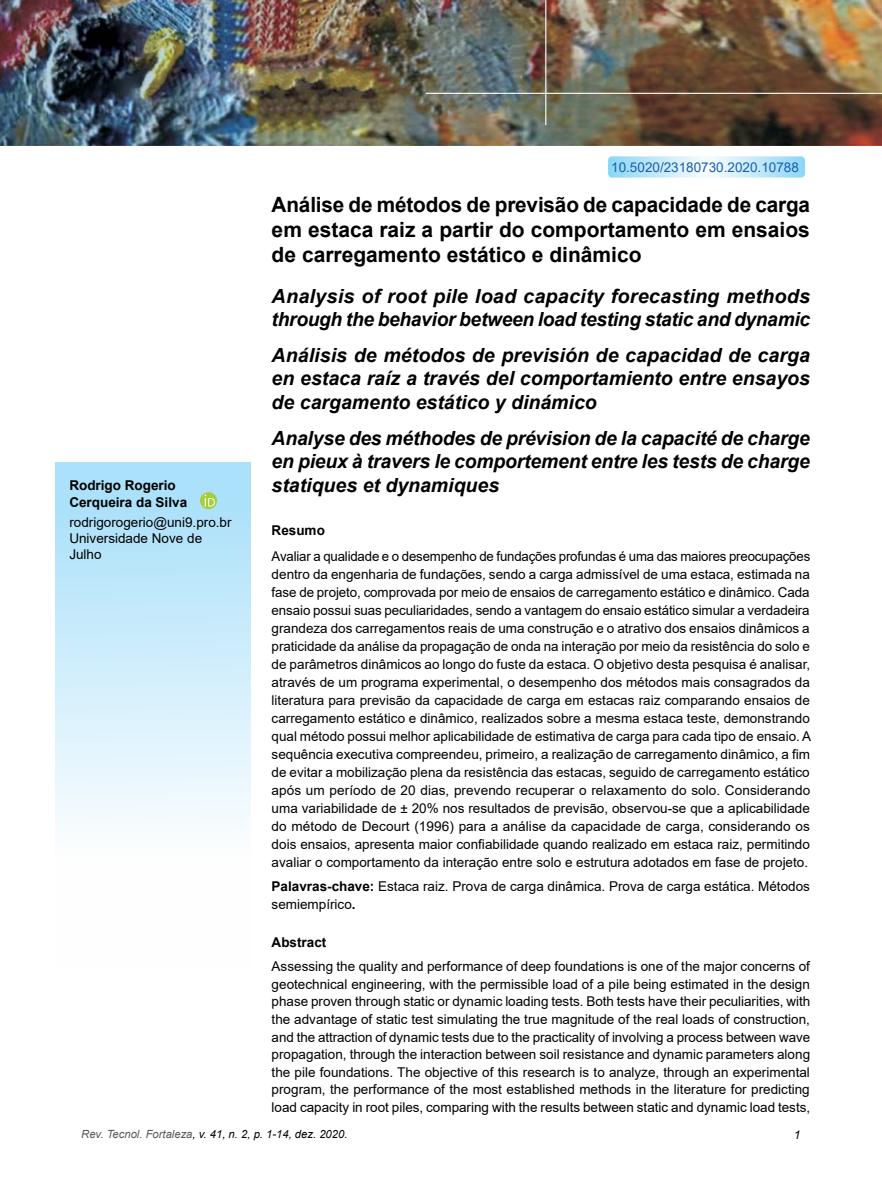
<style>
.page{position:relative;width:882px;height:1188px;background:#fff}
.page>*{position:absolute;margin:0;border:0;box-sizing:border-box;transform-origin:0 0}
.t1{font:700 21px/25.2px "Arial";color:#000;text-align:justify}
.t2{font:italic 700 19.5px/23.4px "Arial";color:#000;text-align:justify}
.t3{font:13.5px/18px "Arial";color:#000}
.t4{font:700 13.5px/16.2px "Arial";color:#000}
.t5{font:13.5px "Arial";color:#185faf}
.t6{font:italic 12px "Arial";color:#000}
.t7{font:italic 11.25px "Arial";color:#000}
.s1{font-weight:700}
.s2{color:#58595b}
</style>
<div class="page">
<div style="left:55px;top:462px;width:196px;height:506px;background:linear-gradient(to bottom,#a7dffa,#fff)"></div>
<img style="left:0;top:0;width:882px;height:146px">
<svg style="left:608px;top:156px;width:197px;height:22px"></svg>
<hr style="left:545px;top:0;width:1px;height:125px;background:#fff">
<hr style="left:426px;top:93px;width:456px;height:1px;background:#fff">
<svg style="left:200px;top:492px;width:17px;height:17px"></svg>
<svg style="left:205px;top:494px;width:10px;height:12px"></svg>
<p class="t4" style="left:69px;top:478px;width:119px">Rodrigo Rogerio<br>Cerqueira da Silva</p>
<p class="t3" style="left:69px;top:514px;width:164px;line-height:16.2px">rodrigorogerio@uni9.pro.br<br>Universidade Nove de<br>Julho</p>
<p class="t5" style="left:611px;top:158px;width:189px">10.5020/23180730.2020.10788</p>
<h1 class="t1" style="left:272px;top:192px;width:540px">Análise de métodos de previsão de capacidade de carga em estaca raiz a partir do comportamento em ensaios de carregamento estático e dinâmico</h1>
<h2 class="t2" style="left:272px;top:285px;width:540px">Analysis of root pile load capacity forecasting methods through the behavior between load testing static and dynamic</h2>
<h2 class="t2" style="left:272px;top:344px;width:540px">Análisis de métodos de previsión de capacidad de carga en estaca raíz a través del comportamiento entre ensayos de cargamento estático y dinámico</h2>
<h2 class="t2" style="left:272px;top:427px;width:540px">Analyse des méthodes de prévision de la capacité de charge en pieux à travers le comportement entre les tests de charge statiques et dynamiques</h2>
<p class="t4" style="left:272px;top:523px;width:55px">Resumo</p>
<p class="t3" style="left:272px;top:547px;width:541px;text-align:justify">Avaliar a qualidade e o desempenho de fundações profundas é uma das maiores preocupações dentro da engenharia de fundações, sendo a carga admissível de uma estaca, estimada na fase de projeto, comprovada por meio de ensaios de carregamento estático e dinâmico. Cada ensaio possui suas peculiaridades, sendo a vantagem do ensaio estático simular a verdadeira grandeza dos carregamentos reais de uma construção e o atrativo dos ensaios dinâmicos a praticidade da análise da propagação de onda na interação por meio da resistência do solo e de parâmetros dinâmicos ao longo do fuste da estaca. O objetivo desta pesquisa é analisar, através de um programa experimental, o desempenho dos métodos mais consagrados da literatura para previsão da capacidade de carga em estacas raiz comparando ensaios de carregamento estático e dinâmico, realizados sobre a mesma estaca teste, demonstrando qual método possui melhor aplicabilidade de estimativa de carga para cada tipo de ensaio. A sequência executiva compreendeu, primeiro, a realização de carregamento dinâmico, a fim de evitar a mobilização plena da resistência das estacas, seguido de carregamento estático após um período de 20 dias, prevendo recuperar o relaxamento do solo. Considerando uma variabilidade de ± 20% nos resultados de previsão, observou-se que a aplicabilidade do método de Decourt (1996) para a análise da capacidade de carga, considerando os dois ensaios, apresenta maior confiabilidade quando realizado em estaca raiz, permitindo avaliar o comportamento da interação entre solo e estrutura adotados em fase de projeto.</p>
<p class="t3" style="left:272px;top:877px;width:540px"><span class="s1">Palavras-chave:</span> Estaca raiz. Prova de carga dinâmica. Prova de carga estática. Métodos semiempírico<span class="s1">.</span></p>
<p class="t4" style="left:272px;top:934px;width:56px">Abstract</p>
<p class="t3" style="left:272px;top:958px;width:540px;line-height:17.5px;text-align:justify">Assessing the quality and performance of deep foundations is one of the major concerns of geotechnical engineering, with the permissible load of a pile being estimated in the design phase proven through static or dynamic loading tests. Both tests have their peculiarities, with the advantage of static test simulating the true magnitude of the real loads of construction, and the attraction of dynamic tests due to the practicality of involving a process between wave propagation, through the interaction between soil resistance and dynamic parameters along the pile foundations. The objective of this research is to analyze, through an experimental program, the performance of the most established methods in the literature for predicting load capacity in root piles, comparing with the results between static and dynamic load tests,</p>
<p class="t7" style="left:81px;top:1127px;width:268px"><span class="s2">Rev. Tecnol. Fortaleza</span>, v. 41, n. 2, p. 1-14, dez. 2020.</p>
<p class="t6" style="left:794px;top:1127px;width:8px">1</p>
</div>
